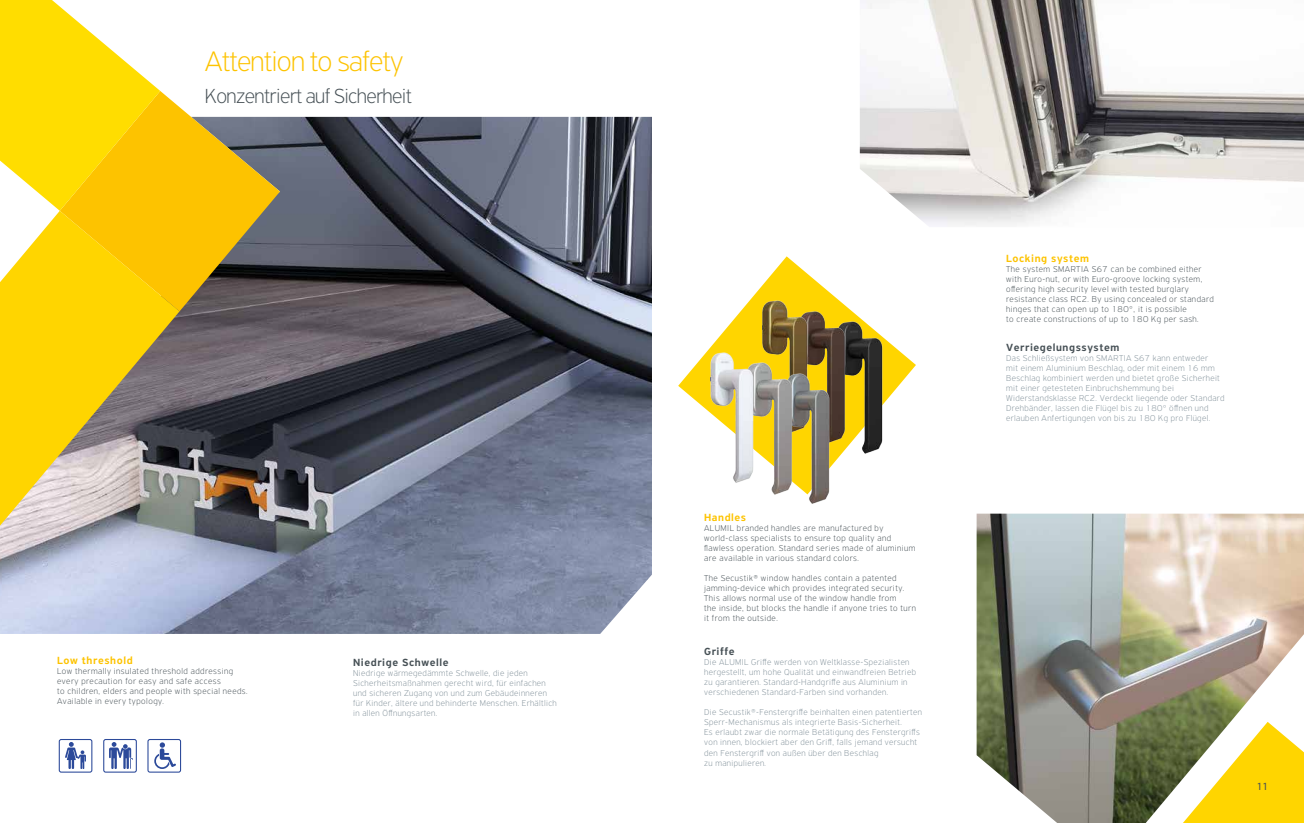
<style>
.page{position:relative;width:1304px;height:823px;background:#fff}
.page>*{position:absolute;margin:0;border:0;box-sizing:border-box;transform-origin:0 0}
.t1{font:100 30px "PF Highway Sans Pro";letter-spacing:-.025em;color:#fdc300}
.t2{font:100 21.6px "PF Highway Sans Pro";letter-spacing:-.025em;color:#465055}
.t3{font:500 11px "PF Highway Sans Pro";letter-spacing:.055em;color:#465055}
.t4{font:500 11px "PF Highway Sans Pro";letter-spacing:.055em;color:#fdc300}
.t5{font:11px "Myriad Pro";color:#465055}
.t6{font:100 9px/10px "PF Highway Sans Pro";letter-spacing:.045em;color:#83929b}
.t7{font:100 9px/10px "PF Highway Sans Pro";letter-spacing:.055em;color:#465055}
</style>
<div class="page">
<img style="left:0;top:117px;width:652px;height:516px">
<img style="left:860px;top:0;width:444px;height:226px">
<img style="left:977px;top:513px;width:327px;height:309px">
<svg style="left:678px;top:256px;width:238px;height:157px"></svg>
<svg style="left:160px;top:91px;width:120px;height:220px;background:#c1a341"></svg>
<svg style="left:0;top:0;width:160px;height:211px"></svg>
<svg style="left:0;top:211px;width:180px;height:314px;background:#ddbf3e"></svg>
<img style="left:859px;top:312px;width:38px;height:142px">
<img style="left:822px;top:301px;width:37px;height:146px">
<img style="left:762px;top:291px;width:60px;height:72px">
<img style="left:806px;top:363px;width:41px;height:141px">
<img style="left:770px;top:353px;width:36px;height:142px">
<img style="left:710px;top:342px;width:60px;height:141px">
<svg style="left:1146px;top:633px;width:158px;height:189px"></svg>
<div style="left:147px;top:738px;width:34px;height:34px;border:1px solid #2c4a9a;border-radius:2px"></div>
<svg style="left:154px;top:742px;width:22px;height:26px"></svg>
<div style="left:103px;top:738px;width:34px;height:34px;border:1px solid #2c4a9a;border-radius:2px"></div>
<svg style="left:109px;top:742px;width:24px;height:26px"></svg>
<div style="left:59px;top:738px;width:33px;height:34px;border:1px solid #2c4a9a;border-radius:2px"></div>
<svg style="left:65px;top:742px;width:21px;height:26px"></svg>
<h1 class="t1" style="left:205px;top:44px;width:200px">Attention to safety</h1>
<h2 class="t2" style="left:205px;top:84px;width:209px">Konzentriert auf Sicherheit</h2>
<p class="t4" style="left:57px;top:654px;width:77px">Low threshold</p>
<p class="t7" style="left:57px;top:666px;width:192px">Low thermally insulated threshold addressing every precaution for easy and safe access<br>to children, elders and people with special needs.<br>Available in every typology.</p>
<p class="t3" style="left:353px;top:656px;width:97px">Niedrige Schwelle</p>
<p class="t6" style="left:353px;top:668px;width:205px">Niedrige wärmegedämmte Schwelle, die jeden Sicherheitsmaßnahmen gerecht wird, für einfachen und sicheren Zugang von und zum Gebäudeinneren für Kinder, ältere und behinderte Menschen. Erhältlich in allen Öffnungsarten.</p>
<p class="t4" style="left:704px;top:511px;width:43px">Handles</p>
<p class="t7" style="left:704px;top:523px;width:213px">ALUMIL branded handles are manufactured by world-class specialists to ensure top quality and flawless operation. Standard series made of aluminium are available in various standard colors.</p>
<p class="t7" style="left:704px;top:573px;width:213px">The Secustik® window handles contain a patented jamming-device which provides integrated security.<br>This allows normal use of the window handle from<br>the inside, but blocks the handle if anyone tries to turn it from the outside.</p>
<p class="t3" style="left:704px;top:645px;width:32px">Griffe</p>
<p class="t6" style="left:704px;top:657px;width:214px">Die ALUMIL Griffe werden von Weltklasse-Spezialisten hergestellt, um hohe Qualität und einwandfreien Betrieb zu garantieren. Standard-Handgriffe aus Aluminium in verschiedenen Standard-Farben sind vorhanden.</p>
<p class="t6" style="left:704px;top:707px;width:219px">Die Secustik®-Fenstergriffe beinhalten einen patentierten Sperr-Mechanismus als integrierte Basis-Sicherheit.<br>Es erlaubt zwar die normale Betätigung des Fenstergriffs von innen, blockiert aber den Griff, falls jemand versucht den Fenstergriff von außen über den Beschlag<br>zu manipulieren.</p>
<p class="t4" style="left:1006px;top:252px;width:84px">Locking system</p>
<p class="t7" style="left:1006px;top:264px;width:209px">The system SMARTIA S67 can be combined either with Euro-nut, or with Euro-groove locking system, offering high security level with tested burglary resistance class RC2. By using concealed or standard hinges that can open up to 180°, it is possible<br>to create constructions of up to 180 Kg per sash.</p>
<p class="t3" style="left:1006px;top:341px;width:115px">Verriegelungssystem</p>
<p class="t6" style="left:1006px;top:353px;width:220px">Das Schließsystem von SMARTIA S67 kann entweder<br>mit einem Aluminium Beschlag, oder mit einem 16 mm Beschlag kombiniert werden und bietet große Sicherheit mit einer getesteten Einbruchshemmung bei Widerstandsklasse RC2. Verdeckt liegende oder Standard Drehbänder, lassen die Flügel bis zu 180° öffnen und erlauben Anfertigungen von bis zu 180 Kg pro Flügel.</p>
<p class="t5" style="left:1257px;top:779px;width:13px">11</p>
</div>
